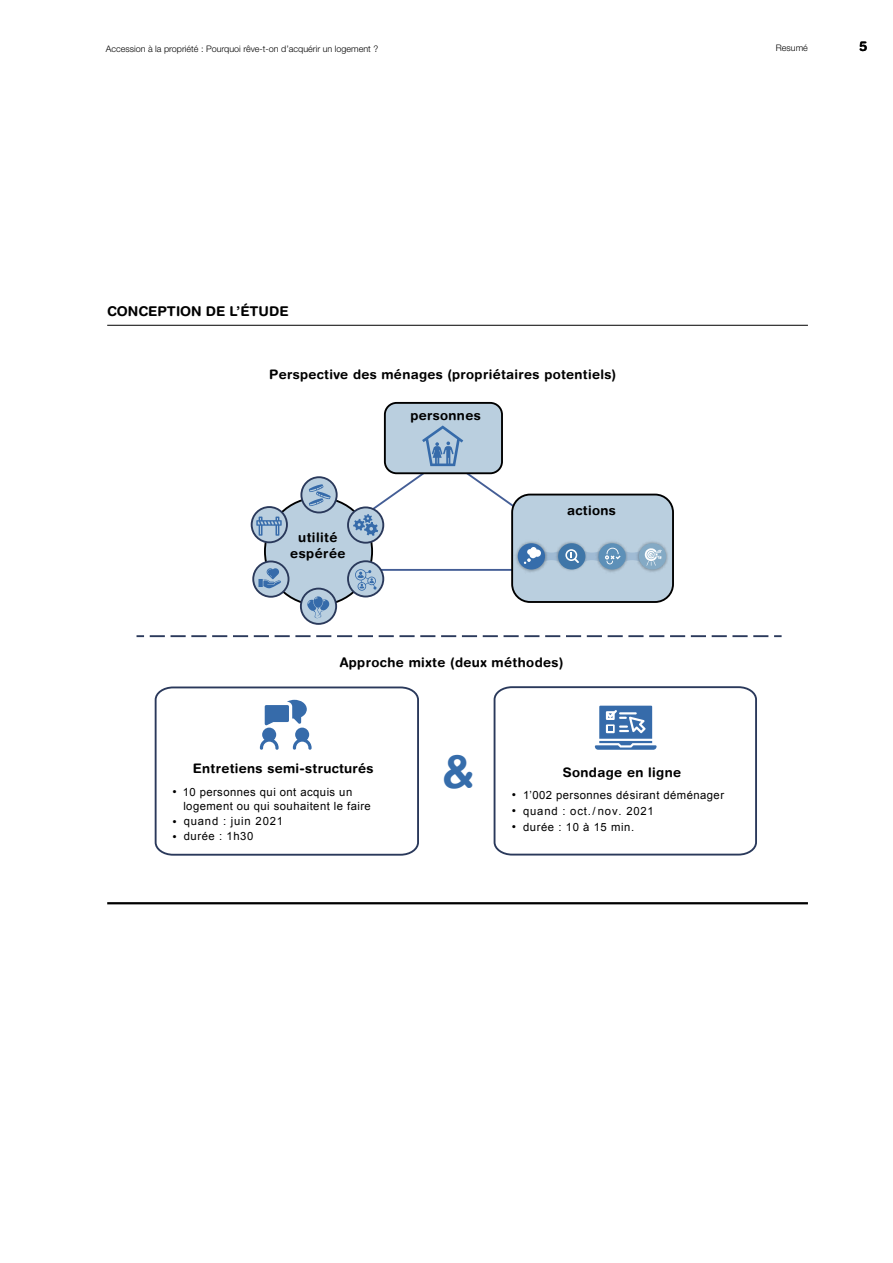
<style>
.page{position:relative;width:893px;height:1263px;background:#fff}
.page>*{position:absolute;margin:0;border:0;box-sizing:border-box;transform-origin:0 0}
.t1{font:700 45.15px "Helvetica Rounded LT";color:#366dab}
.t2{font:700 13.5px "Helvetica Rounded LT Std";color:#000}
.t3{font:700 13.2px/15.8px "Helvetica Rounded LT";letter-spacing:.025em;color:#000;text-align:center}
.t4{font:12.15px/16.4px "Arial";color:#000;text-align:justify}
.t5{font:11.25px/16.4px "Arial";letter-spacing:.04em;color:#000}
.t6{font:11.25px/15px "Arial";letter-spacing:.07em;color:#000}
.t7{font:300 9px "Helvetica Neue LT Std";color:#000}
</style>
<div class="page">
<hr style="left:107px;top:325px;width:701px;height:1px;background:#000">
<hr style="left:107px;top:902px;width:701px;height:2px;background:#000">
<svg style="left:253px;top:561px;width:36px;height:36px"></svg>
<div style="left:252px;top:560px;width:37px;height:38px;border:2px solid #2a395b;border-radius:50%"></div>
<svg style="left:252px;top:507px;width:35px;height:35px"></svg>
<div style="left:251px;top:506px;width:37px;height:37px;border:2px solid #2a395b;border-radius:50%"></div>
<div style="left:512px;top:495px;width:161px;height:107px;background:#bacfdf;border-radius:18px"></div>
<img style="left:662px;top:545px;width:6px;height:24px">
<div style="left:639px;top:543px;width:27px;height:26px;background:#84aac5;border-radius:50%"></div>
<div style="left:385px;top:403px;width:117px;height:70px;background:#bacfdf;border-radius:12px"></div>
<div style="left:384px;top:402px;width:119px;height:72px;border:2px solid #000;border-radius:12px"></div>
<svg style="left:137px;top:635px;width:7px;height:2px"></svg>
<svg style="left:150px;top:635px;width:632px;height:2px"></svg>
<svg style="left:301px;top:589px;width:35px;height:35px"></svg>
<div style="left:300px;top:588px;width:37px;height:37px;border:2px solid #2a395b;border-radius:50%"></div>
<svg style="left:256px;top:425px;width:406px;height:193px"></svg>
<svg style="left:493px;top:686px;width:264px;height:170px"></svg>
<svg style="left:154px;top:686px;width:265px;height:170px"></svg>
<p class="t7" style="left:106px;top:43px;width:274px">Accession à la propriété : Pourquoi rêve-t-on d’acquérir un logement ?</p>
<p class="t7" style="left:776px;top:43px;width:34px">Resumé</p>
<p class="t2" style="left:859px;top:38px;width:10px">5</p>
<p class="t2" style="left:107px;top:303px;width:183px">CONCEPTION DE L’ÉTUDE</p>
<p class="t3" style="left:269px;top:366px;width:349px">Perspective des ménages (propriétaires potentiels)</p>
<p class="t3" style="left:290px;top:530px;width:57px">utilité espérée</p>
<p class="t3" style="left:411px;top:407px;width:72px">personnes</p>
<p class="t3" style="left:567px;top:502px;width:50px">actions</p>
<p class="t3" style="left:340px;top:654px;width:225px">Approche mixte (deux méthodes)</p>
<p class="t3" style="left:193px;top:760px;width:182px">Entretiens semi-structurés</p>
<p class="t5" style="left:183px;top:785px;width:190px;line-height:13.5px">10 personnes qui ont acquis un logement ou qui souhaitent le faire</p>
<p class="t6" style="left:184px;top:813px;width:101px">quand : juin 2021 durée : 1h30</p>
<p class="t4" style="left:172px;top:784px;width:6px">•</p>
<p class="t4" style="left:172px;top:815px;width:6px;line-height:14.9px">• •</p>
<h1 class="t1" style="left:442px;top:744px;width:33px">&amp;</h1>
<p class="t4" style="left:512px;top:786px;width:6px">• • •</p>
<p class="t3" style="left:563px;top:764px;width:120px">Sondage en ligne</p>
<p class="t5" style="left:523px;top:786px;width:202px">1’002 personnes désirant déménager quand : oct./ nov. 2021<br>durée : 10 à 15 min.</p>
</div>
